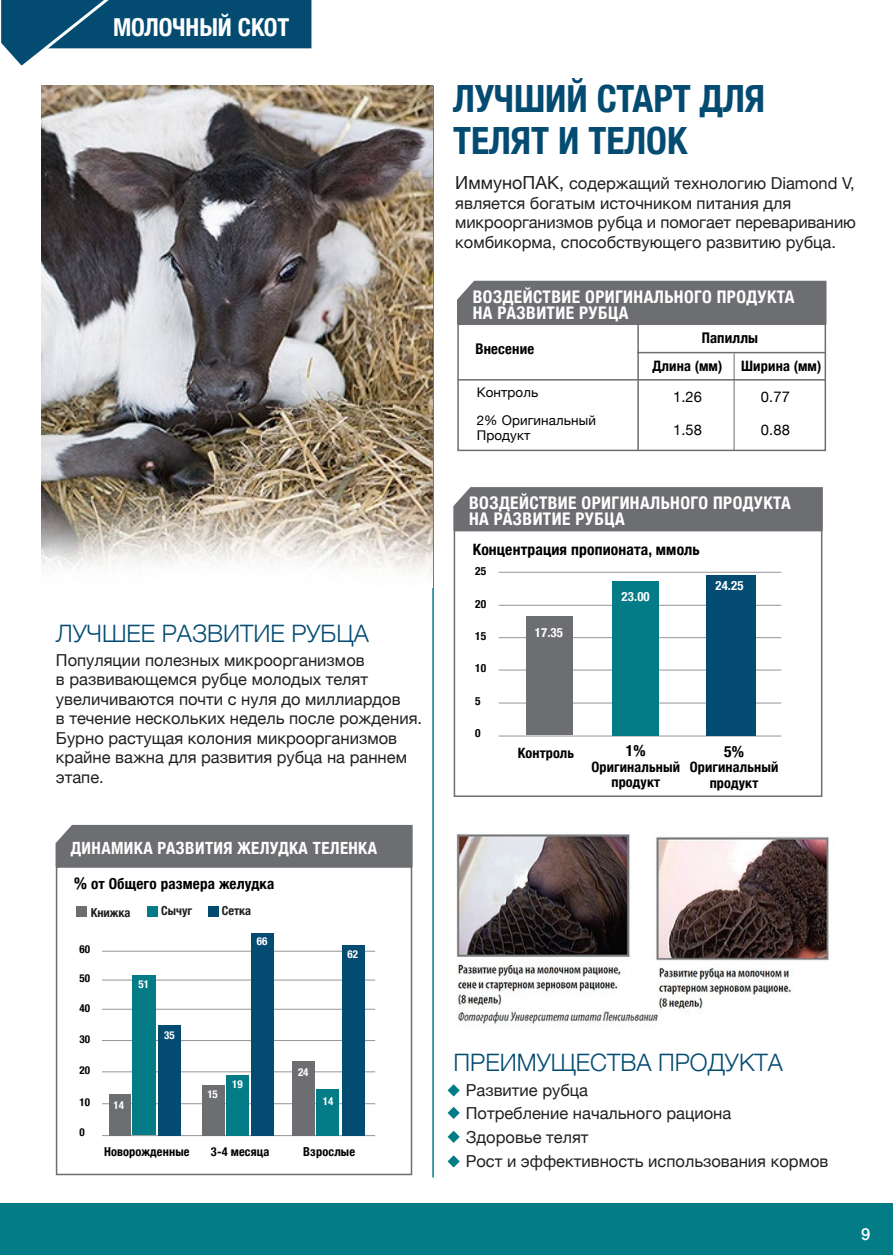
<style>
.page{position:relative;width:893px;height:1255px;background:#fff}
.page>*{position:absolute;margin:0;border:0;box-sizing:border-box;transform-origin:0 0}
.t1{font:700 condensed 37.5px/42px "Helvetica Neue";color:#044b72}
.t2{font:700 condensed 24.75px "Helvetica Neue";color:#fff}
.t3{font:300 24px "Helvetica Neue";color:#044b72}
.t4{font:700 condensed 17.4px/16.2px "Helvetica Neue";letter-spacing:.025em;color:#fff}
.t5{font:700 condensed 16.8px "Helvetica Neue";letter-spacing:.025em;color:#fff}
.t6{font:16.5px/19.5px "Helvetica Neue";color:#231f20}
.t7{font:500 16.5px "Helvetica Neue";color:#fff}
.t8{font:700 condensed 15.6px "Helvetica Neue";letter-spacing:.01em;color:#000}
.t9{font:700 condensed 15.15px "Helvetica Neue";letter-spacing:.01em;color:#000}
.t10{font:14.7px "Helvetica Neue";letter-spacing:.01em;color:#000}
.t11{font:700 condensed 14.7px "Helvetica Neue";letter-spacing:.01em;color:#000}
.t12{font:700 condensed 14.4px "Helvetica Neue";letter-spacing:.01em;color:#000}
.t13{font:700 condensed 14.25px/15.6px "Helvetica Neue";letter-spacing:.01em;color:#000;text-align:center}
.t14{font:13.35px/14.7px "Helvetica Neue";letter-spacing:.01em;color:#000}
.t15{font:700 condensed 12.75px "Helvetica Neue";letter-spacing:.01em;color:#fff}
.t16{font:700 condensed 12.3px "Helvetica Neue";letter-spacing:.01em;color:#000}
.t17{font:700 condensed 12.3px "Helvetica Neue";color:#231f20}
.t18{font:700 condensed 11.4px "Helvetica Neue";color:#000}
.t19{font:700 condensed 10.95px "Helvetica Neue";color:#fff}
.t20{font:700 condensed 10.95px "Helvetica Neue";color:#000}
.s1{font-size:16.5px}
.s2{font-size:18px}
</style>
<div class="page">
<svg style="left:1px;top:0;width:310px;height:66px"></svg>
<div style="left:0;top:1203px;width:893px;height:51px;background:#047c88"></div>
<hr style="left:432px;top:86px;width:2px;height:1091px;background:#047c88">
<svg style="left:448px;top:1106px;width:12px;height:12px"></svg>
<svg style="left:448px;top:1130px;width:12px;height:12px"></svg>
<svg style="left:448px;top:1155px;width:12px;height:12px"></svg>
<img style="left:41px;top:85px;width:392px;height:502px">
<img style="left:456px;top:831px;width:373px;height:196px">
<div style="left:457px;top:281px;width:369px;height:42px;background:#6d6e71"></div>
<div style="left:457px;top:323px;width:369px;height:128px;border:2px solid #6d6e71"></div>
<hr style="left:458px;top:379px;width:367px;height:1px;background:#6d6e71">
<hr style="left:637px;top:324px;width:2px;height:126px;background:#6d6e71">
<hr style="left:734px;top:353px;width:1px;height:97px;background:#6d6e71">
<hr style="left:637px;top:352px;width:188px;height:1px;background:#6d6e71">
<div style="left:453px;top:487px;width:370px;height:43px;background:#6d6e71"></div>
<div style="left:454px;top:530px;width:368px;height:267px;border:2px solid #6d6e71"></div>
<hr style="left:499px;top:572px;width:282px;height:1px;background:#959598">
<hr style="left:499px;top:605px;width:282px;height:1px;background:#959598">
<hr style="left:499px;top:637px;width:282px;height:1px;background:#959598">
<hr style="left:499px;top:669px;width:282px;height:1px;background:#959598">
<hr style="left:499px;top:702px;width:282px;height:1px;background:#959598">
<hr style="left:499px;top:735px;width:282px;height:1px;background:#959598">
<div style="left:527px;top:616px;width:46px;height:119px;background:#6d6e71"></div>
<div style="left:612px;top:580px;width:47px;height:155px;background:#047c88"></div>
<div style="left:707px;top:575px;width:49px;height:160px;background:#044b72"></div>
<svg style="left:448px;top:1084px;width:12px;height:12px"></svg>
<div style="left:77px;top:906px;width:10px;height:10px;background:#6d6e71"></div>
<div style="left:148px;top:906px;width:10px;height:10px;background:#047c88"></div>
<div style="left:208px;top:906px;width:10px;height:10px;background:#044b72"></div>
<div style="left:56px;top:824px;width:357px;height:43px;background:#6d6e71"></div>
<div style="left:56px;top:866px;width:356px;height:309px;border:2px solid #6d6e71"></div>
<hr style="left:102px;top:979px;width:273px;height:1px;background:#959598">
<hr style="left:102px;top:1008px;width:273px;height:1px;background:#959598">
<hr style="left:102px;top:1040px;width:273px;height:1px;background:#959598">
<hr style="left:102px;top:1071px;width:273px;height:1px;background:#959598">
<hr style="left:102px;top:1103px;width:273px;height:1px;background:#959598">
<hr style="left:102px;top:1135px;width:273px;height:1px;background:#959598">
<hr style="left:102px;top:950px;width:273px;height:1px;background:#959598">
<div style="left:132px;top:975px;width:24px;height:160px;background:#047c88"></div>
<div style="left:109px;top:1094px;width:21px;height:41px;background:#6d6e71"></div>
<div style="left:202px;top:1085px;width:22px;height:50px;background:#6d6e71"></div>
<div style="left:158px;top:1024px;width:23px;height:111px;background:#044b72"></div>
<div style="left:251px;top:933px;width:23px;height:202px;background:#044b72"></div>
<div style="left:226px;top:1075px;width:22px;height:60px;background:#047c88"></div>
<div style="left:293px;top:1061px;width:22px;height:74px;background:#6d6e71"></div>
<div style="left:342px;top:945px;width:22px;height:190px;background:#044b72"></div>
<div style="left:317px;top:1089px;width:22px;height:46px;background:#047c88"></div>
<h2 class="t2" style="left:113px;top:6px;width:178px">МОЛОЧНЫЙ СКОТ</h2>
<h3 class="t3" style="left:56px;top:614px;width:314px">ЛУЧШЕЕ РАЗВИТИЕ РУБЦА</h3>
<p class="t6" style="left:56px;top:651px;width:368px">Популяции полезных микроорганизмов<br>в развивающемся рубце молодых телят увеличиваются почти с нуля до миллиардов<br>в течение нескольких недель после рождения.<br>Бурно растущая колония микроорганизмов крайне важна для развития рубца на раннем этапе.</p>
<p class="t5" style="left:71px;top:834px;width:308px">ДИНАМИКА РАЗВИТИЯ ЖЕЛУДКА ТЕЛЕНКА</p>
<p class="t9" style="left:74px;top:871px;width:202px"><span class="s1">%</span> от Общего размера желудка</p>
<p class="t17" style="left:91px;top:901px;width:41px">Книжка</p>
<p class="t17" style="left:161px;top:900px;width:33px">Сычуг</p>
<p class="t17" style="left:222px;top:900px;width:31px">Сетка</p>
<p class="t20" style="left:79px;top:940px;width:12px">60</p>
<p class="t20" style="left:79px;top:969px;width:12px">50</p>
<p class="t20" style="left:79px;top:998px;width:12px">40</p>
<p class="t20" style="left:79px;top:1029px;width:12px">30</p>
<p class="t20" style="left:79px;top:1060px;width:12px">20</p>
<p class="t20" style="left:79px;top:1092px;width:12px">10</p>
<p class="t20" style="left:79px;top:1123px;width:7px">0</p>
<p class="t19" style="left:139px;top:974px;width:12px">51</p>
<p class="t19" style="left:164px;top:1025px;width:12px">35</p>
<p class="t19" style="left:113px;top:1095px;width:12px">14</p>
<p class="t19" style="left:257px;top:932px;width:12px">66</p>
<p class="t19" style="left:207px;top:1084px;width:12px">15</p>
<p class="t19" style="left:232px;top:1075px;width:12px">19</p>
<p class="t19" style="left:347px;top:944px;width:12px">62</p>
<p class="t19" style="left:298px;top:1062px;width:12px">24</p>
<p class="t19" style="left:323px;top:1091px;width:12px">14</p>
<p class="t16" style="left:104px;top:1141px;width:87px">Новорожденные</p>
<p class="t16" style="left:211px;top:1141px;width:60px">3-4 месяца</p>
<p class="t16" style="left:303px;top:1141px;width:53px">Взрослые</p>
<h1 class="t1" style="left:453px;top:75px;width:313px">ЛУЧШИЙ СТАРТ ДЛЯ<br>ТЕЛЯТ И ТЕЛОК</h1>
<p class="t6" style="left:455px;top:175px;width:402px"><span class="s2">ИммуноПАК,</span> содержащий технологию Diamond V, является богатым источником питания для микроорганизмов рубца и помогает перевариванию комбикорма, способствующего развитию рубца.</p>
<p class="t4" style="left:473px;top:287px;width:323px">ВОЗДЕЙСТВИЕ ОРИГИНАЛЬНОГО ПРОДУКТА<br>НА РАЗВИТИЕ РУБЦА</p>
<p class="t11" style="left:475px;top:336px;width:60px">Внесение</p>
<p class="t12" style="left:652px;top:354px;width:71px">Длина (мм)</p>
<p class="t11" style="left:702px;top:326px;width:58px">Папиллы</p>
<p class="t12" style="left:741px;top:354px;width:82px">Ширина (мм)</p>
<p class="t14" style="left:477px;top:385px;width:63px">Контроль</p>
<p class="t10" style="left:673px;top:386px;width:31px">1.26</p>
<p class="t10" style="left:761px;top:386px;width:31px">0.77</p>
<p class="t14" style="left:477px;top:413px;width:121px">2% Оригинальный<br>Продукт</p>
<p class="t10" style="left:673px;top:418px;width:31px">1.58</p>
<p class="t10" style="left:761px;top:418px;width:31px">0.88</p>
<p class="t4" style="left:469px;top:493px;width:323px">ВОЗДЕЙСТВИЕ ОРИГИНАЛЬНОГО ПРОДУКТА<br>НА РАЗВИТИЕ РУБЦА</p>
<p class="t18" style="left:475px;top:561px;width:12px">25</p>
<p class="t18" style="left:475px;top:594px;width:12px">20</p>
<p class="t18" style="left:475px;top:626px;width:12px">15</p>
<p class="t18" style="left:475px;top:658px;width:12px">10</p>
<p class="t18" style="left:475px;top:691px;width:7px">5</p>
<p class="t18" style="left:475px;top:723px;width:7px">0</p>
<p class="t8" style="left:473px;top:536px;width:229px">Концентрация пропионата, ммоль</p>
<p class="t15" style="left:715px;top:574px;width:30px">24.25</p>
<p class="t15" style="left:622px;top:586px;width:30px">23.00</p>
<p class="t15" style="left:535px;top:621px;width:30px">17.35</p>
<p class="t13" style="left:518px;top:743px;width:58px">Контроль</p>
<p class="t8" style="left:626px;top:737px;width:21px">1%</p>
<p class="t13" style="left:591px;top:757px;width:90px">Оригинальный продукт</p>
<p class="t8" style="left:724px;top:738px;width:21px">5%</p>
<p class="t13" style="left:690px;top:758px;width:90px">Оригинальный продукт</p>
<h3 class="t3" style="left:454px;top:1043px;width:331px">ПРЕИМУЩЕСТВА ПРОДУКТА</h3>
<p class="t6" style="left:466px;top:1080px;width:267px;line-height:22.5px">Развитие рубца<br>Потребление начального рациона</p>
<p class="t6" style="left:466px;top:1125px;width:364px;line-height:24px">Здоровье телят<br>Рост и эффективность использования кормов</p>
<p class="t7" style="left:861px;top:1220px;width:11px">9</p>
</div>
